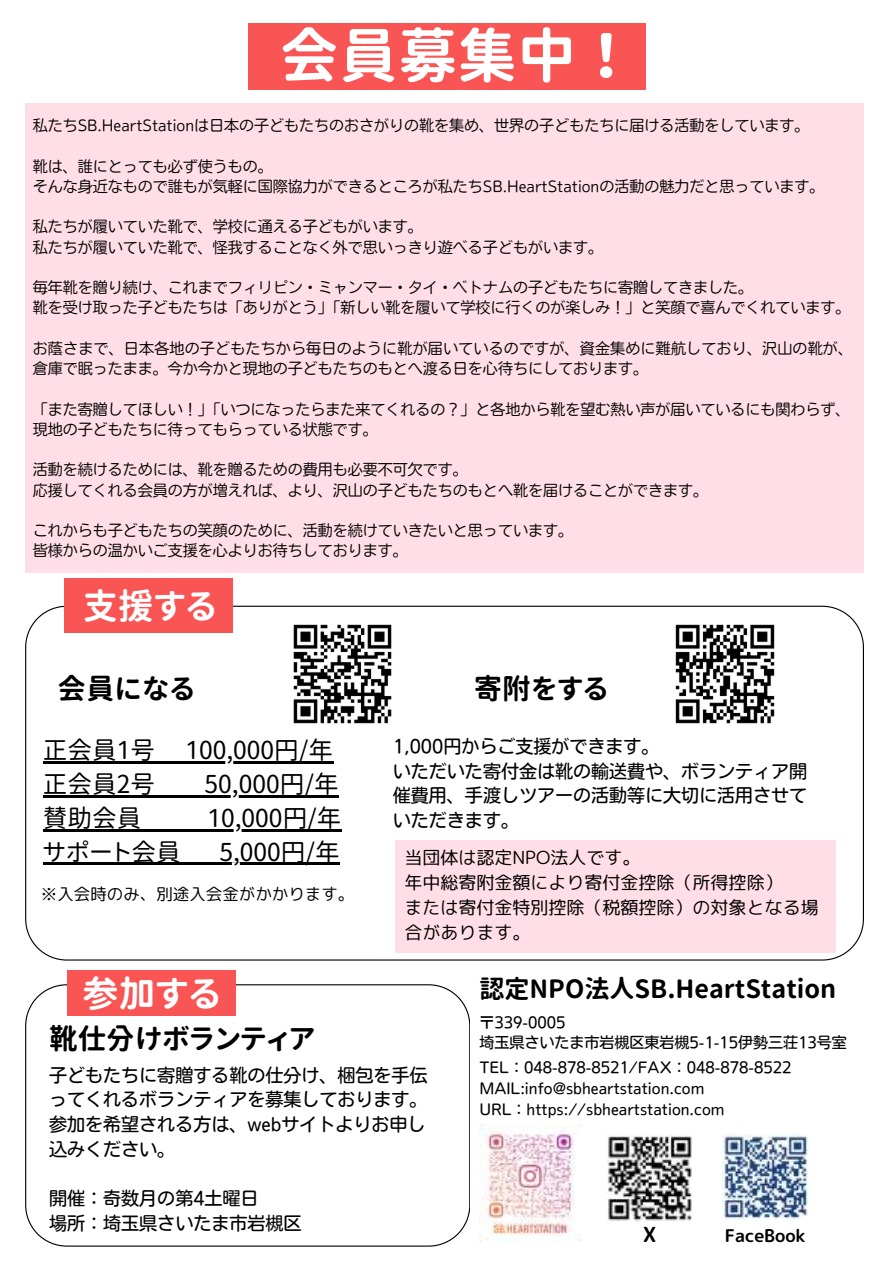
<style>
.page{position:relative;width:894px;height:1264px;background:#fff}
.page>*{position:absolute;margin:0;border:0;box-sizing:border-box;transform-origin:0 0}
.t1{font:59.4px "Gen Sen Rounded TW B";color:#fff}
.t2{font:36.75px "Gen Sen Rounded TW B";color:#fff}
.t3{font:35.4px "Gen Sen Rounded TW B";color:#fff}
.t4{font:28.5px "Gen Sen Rounded TW B";color:#000}
.t5{font:700 25.05px "Gen Jyuu Gothic";color:#000}
.t6{font:24.6px/33.8px "Gen Sen Rounded TW R";color:#000}
.t7{font:20.85px "rounded mplus 1 p bold";color:#000}
.t8{font:18px/24.8px "Nud Motoya Maru Std W3";color:#000}
.t9{font:18px/24.8px "rounded mplus 1 p regular";color:#000}
.t10{font:17.55px "rounded mplus 1 p bold";color:#000}
.t11{font:16.5px "rounded mplus 1 p regular";color:#000}
.t12{font:15px/20.2px "Nud Motoya Maru Std W2 b";color:#000}
.t13{font:15px/21.1px "Nud Motoya Maru Std W3";color:#000}
</style>
<div class="page">
<div style="left:248px;top:23px;width:398px;height:66px;background:#fa5555"></div>
<div style="left:25px;top:103px;width:838px;height:470px;background:#ffdee8"></div>
<svg style="left:25px;top:605px;width:838px;height:355px"></svg>
<img style="left:282px;top:619px;width:121px;height:109px">
<img style="left:664px;top:619px;width:120px;height:109px">
<hr style="left:43px;top:761px;width:290px;height:2px;background:#000">
<hr style="left:43px;top:795px;width:295px;height:2px;background:#000">
<hr style="left:43px;top:829px;width:98px;height:2px;background:#000">
<svg style="left:141px;top:829px;width:17px;height:2px"></svg>
<hr style="left:158px;top:829px;width:183px;height:2px;background:#000">
<hr style="left:43px;top:862px;width:138px;height:3px;background:#000">
<hr style="left:181px;top:862px;width:38px;height:3px;background:#000">
<hr style="left:219px;top:862px;width:121px;height:3px;background:#000">
<div style="left:395px;top:840px;width:439px;height:112px;background:#ffdee8"></div>
<div style="left:64px;top:578px;width:168px;height:54px;background:#fa5555"></div>
<svg style="left:25px;top:984px;width:444px;height:262px"></svg>
<div style="left:67px;top:970px;width:168px;height:45px;background:#fa5555"></div>
<img style="left:479px;top:1124px;width:101px;height:116px">
<img style="left:607px;top:1134px;width:84px;height:87px">
<img style="left:722px;top:1134px;width:85px;height:85px">
<h1 class="t1" style="left:279px;top:25px;width:358px">会員募集中！</h1>
<p class="t12" style="left:33px;top:115px;width:778px">私たちSB.HeartStationは日本の子どもたちのおさがりの靴を集め、世界の子どもたちに届ける活動をしています。</p>
<p class="t12" style="left:33px;top:156px;width:793px">靴は、誰にとっても必ず使うもの。<br>そんな身近なもので誰もが気軽に国際協力ができるところが私たちSB.HeartStationの活動の魅力だと思っています。</p>
<p class="t12" style="left:33px;top:216px;width:571px">私たちが履いていた靴で、学校に通える子どもがいます。<br>私たちが履いていた靴で、怪我することなく外で思いっきり遊べる子どもがいます。</p>
<p class="t12" style="left:33px;top:277px;width:819px">毎年靴を贈り続け、これまでフィリピン・ミャンマー・タイ・ベトナムの子どもたちに寄贈してきました。<br>靴を受け取った子どもたちは「ありがとう」「新しい靴を履いて学校に行くのが楽しみ！」と笑顔で喜んでくれています。</p>
<p class="t12" style="left:33px;top:338px;width:821px">お蔭さまで、日本各地の子どもたちから毎日のように靴が届いているのですが、資金集めに難航しており、沢山の靴が、倉庫で眠ったまま。今か今かと現地の子どもたちのもとへ渡る日を心待ちにしております。</p>
<p class="t12" style="left:33px;top:399px;width:819px">「また寄贈してほしい！」「いつになったらまた来てくれるの？」と各地から靴を望む熱い声が届いているにも関わらず、現地の子どもたちに待ってもらっている状態です。</p>
<p class="t12" style="left:33px;top:459px;width:676px">活動を続けるためには、靴を贈るための費用も必要不可欠です。<br>応援してくれる会員の方が増えれば、より、沢山の子どもたちのもとへ靴を届けることができます。</p>
<p class="t12" style="left:33px;top:520px;width:541px">これからも子どもたちの笑顔のために、活動を続けていきたいと思っています。皆様からの温かいご支援を心よりお待ちしております。</p>
<h3 class="t3" style="left:83px;top:587px;width:136px">支援する</h3>
<h3 class="t4" style="left:58px;top:673px;width:139px">会員になる</h3>
<h3 class="t4" style="left:473px;top:673px;width:136px">寄附をする</h3>
<h3 class="t6" style="left:43px;top:733px;width:292px">正会員1号 100,000円/年正会員2号</h3>
<p class="t8" style="left:393px;top:733px;width:415px">1,000円からご支援ができます。<br>いただいた寄付金は靴の輸送費や、ボランティア開催費用、手渡しツアーの活動等に大切に活用させていただきます。</p>
<p class="t9" style="left:404px;top:845px;width:415px">当団体は認定NPO法人です。<br>年中総寄附金額により寄付金控除（所得控除）<br>または寄付金特別控除（税額控除）の対象となる場合があります。</p>
<h3 class="t6" style="left:204px;top:766px;width:136px">50,000円/年</h3>
<h3 class="t6" style="left:43px;top:800px;width:100px">賛助会員</h3>
<h3 class="t6" style="left:207px;top:800px;width:136px">10,000円/年</h3>
<h3 class="t6" style="left:43px;top:834px;width:139px">サポート会員</h3>
<h3 class="t6" style="left:219px;top:834px;width:122px">5,000円/年</h3>
<p class="t11" style="left:41px;top:882px;width:315px">※入会時のみ、別途入会金がかかります。</p>
<h2 class="t2" style="left:82px;top:974px;width:140px">参加する</h2>
<h3 class="t4" style="left:49px;top:1023px;width:267px">靴仕分けボランティア</h3>
<p class="t8" style="left:49px;top:1062px;width:380px;text-align:justify">子どもたちに寄贈する靴の仕分け、梱包を手伝ってくれるボランティアを募集しております。参加を希望される方は、webサイトよりお申し込みください。</p>
<p class="t8" style="left:49px;top:1186px;width:254px">開催：奇数月の第4土曜日<br>場所：埼玉県さいたま市岩槻区</p>
<h3 class="t5" style="left:479px;top:970px;width:358px">認定NPO法人SB.HeartStation</h3>
<p class="t13" style="left:479px;top:1012px;width:369px;line-height:20.2px">〒339-0005<br>埼玉県さいたま市岩槻区東岩槻5-1-15伊勢三荘13号室</p>
<p class="t13" style="left:479px;top:1056px;width:314px">TEL：048-878-8521/FAX：048-878-8522<br>MAIL:info@sbheartstation.com<br>URL：https://sbheartstation.com</p>
<h3 class="t7" style="left:643px;top:1219px;width:15px">X</h3>
<p class="t10" style="left:724px;top:1222px;width:82px">FaceBook</p>
</div>
